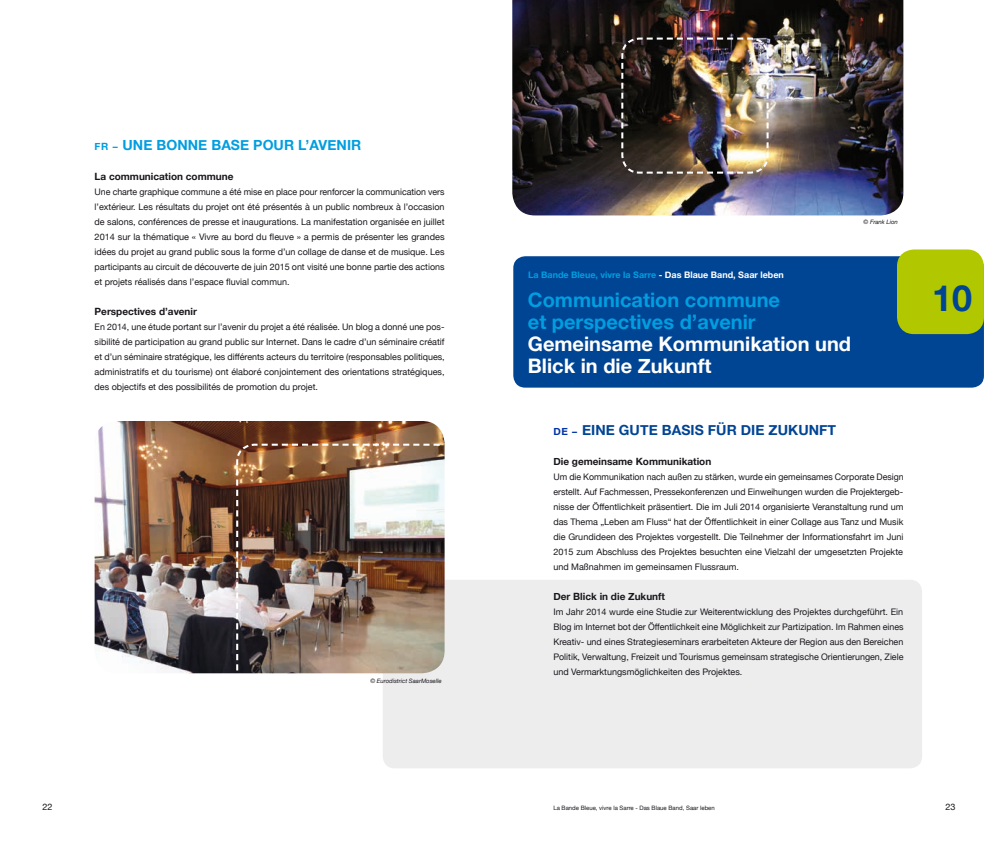
<style>
.page{position:relative;width:998px;height:842px;background:#fff}
.page>*{position:absolute;margin:0;border:0;box-sizing:border-box;transform-origin:0 0}
.t1{font:700 36px "Helvetica Neue";color:#004494}
.t2{font:700 20px/22px "Helvetica Neue";color:#fff}
.t3{font:700 20px/22px "Helvetica Neue";color:#009ee0}
.t4{font:700 14px "Helvetica Neue";letter-spacing:.005em;color:#004494}
.t5{font:700 14px "Helvetica Neue";letter-spacing:.005em;color:#009ee0}
.t6{font:700 10px "Helvetica Neue";color:#1a171c}
.t7{font:9px/15px "Helvetica Neue";color:#1a171c;text-align:justify}
.t8{font:700 9px "Helvetica Neue";color:#009ee0}
.t9{font:6px "Helvetica Neue";color:#1a171c}
.t10{font:italic 6px "Helvetica Neue";color:#1a171c}
.s1{font-size:10px}
.s2{color:#fff}
.s3{font-size:10px;color:#0033a7}
</style>
<div class="page">
<div style="left:383px;top:580px;width:539px;height:188px;background:#ededee;border-radius:12px"></div>
<img style="left:512px;top:0;width:391px;height:215px">
<img style="left:95px;top:421px;width:350px;height:252px">
<img style="left:620px;top:37px;width:149px;height:138px">
<img style="left:235px;top:443px;width:207px;height:230px">
<div style="left:513px;top:256px;width:471px;height:132px;background:#004494;border-radius:12px"></div>
<div style="left:897px;top:249px;width:87px;height:85px;background:#b1c800;border-radius:17px"></div>
<h3 class="t5" style="left:95px;top:134px;width:268px"><span class="s1">FR –</span> UNE BONNE BASE POUR L’AVENIR</h3>
<p class="t6" style="left:95px;top:169px;width:140px">La communication commune</p>
<p class="t7" style="left:95px;top:185px;width:351px">Une charte graphique commune a été mise en place pour renforcer la communication vers l’extérieur. Les résultats du projet ont été présentés à un public nombreux à l’occasion de salons, conférences de presse et inaugurations. La manifestation organisée en juillet 2014 sur la thématique « Vivre au bord du fleuve » a permis de présenter les grandes idées du projet au grand public sous la forme d’un collage de danse et de musique. Les participants au circuit de découverte de juin 2015 ont visité une bonne partie des actions et projets réalisés dans l’espace fluvial commun.</p>
<p class="t6" style="left:95px;top:304px;width:104px">Perspectives d’avenir</p>
<p class="t7" style="left:95px;top:320px;width:352px">En 2014, une étude portant sur l’avenir du projet a été réalisée. Un blog a donné une pos&shy;sibilité de participation au grand public sur Internet. Dans le cadre d’un séminaire créatif et d’un séminaire stratégique, les différents acteurs du territoire (responsables politiques, administratifs et du tourisme) ont élaboré conjointement des orientations stratégiques, des objectifs et des possibilités de promotion du projet.</p>
<p class="t10" style="left:370px;top:676px;width:73px">© Eurodistrict SaarMoselle</p>
<p class="t10" style="left:863px;top:218px;width:36px">© Frank Lion</p>
<p class="t8" style="left:528px;top:268px;width:257px">La Bande Bleue, vivre la Sarre <span class="s2">- Das Blaue Band, Saar leben</span></p>
<h2 class="t3" style="left:528px;top:290px;width:254px">Communication commune et perspectives d’avenir</h2>
<h2 class="t2" style="left:528px;top:334px;width:325px">Gemeinsame Kommunikation und<br>Blick in die Zukunft</h2>
<h3 class="t4" style="left:553px;top:419px;width:284px"><span class="s3">DE –</span> EINE GUTE BASIS FÜR DIE ZUKUNFT</h3>
<p class="t6" style="left:553px;top:454px;width:159px">Die gemeinsame Kommunikation</p>
<p class="t7" style="left:553px;top:470px;width:352px">Um die Kommunikation nach außen zu stärken, wurde ein gemeinsames Corporate Design erstellt. Auf Fachmessen, Pressekonferenzen und Einweihungen wurden die Projektergeb&shy;nisse der Öffentlichkeit präsentiert. Die im Juli 2014 organisierte Veranstaltung rund um das Thema „Leben am Fluss“ hat der Öffentlichkeit in einer Collage aus Tanz und Musik die Grundideen des Projektes vorgestellt. Die Teilnehmer der Informationsfahrt im Juni 2015 zum Abschluss des Projektes besuchten eine Vielzahl der umgesetzten Projekte und Maßnahmen im gemeinsamen Flussraum.</p>
<p class="t6" style="left:553px;top:589px;width:113px">Der Blick in die Zukunft</p>
<p class="t7" style="left:553px;top:605px;width:352px">Im Jahr 2014 wurde eine Studie zur Weiterentwicklung des Projektes durchgeführt. Ein Blog im Internet bot der Öffentlichkeit eine Möglichkeit zur Partizipation. Im Rahmen eines Kreativ- und eines Strategieseminars erarbeiteten Akteure der Region aus den Bereichen Politik, Verwaltung, Freizeit und Tourismus gemeinsam strategische Orientierungen, Ziele und Vermarktungsmöglichkeiten des Projektes.</p>
<h1 class="t1" style="left:932px;top:270px;width:42px">10</h1>
<p class="t7" style="left:42px;top:800px;width:12px">22</p>
<p class="t9" style="left:553px;top:804px;width:163px">La Bande Bleue, vivre la Sarre - Das Blaue Band, Saar leben</p>
<p class="t7" style="left:945px;top:800px;width:12px">23</p>
</div>
